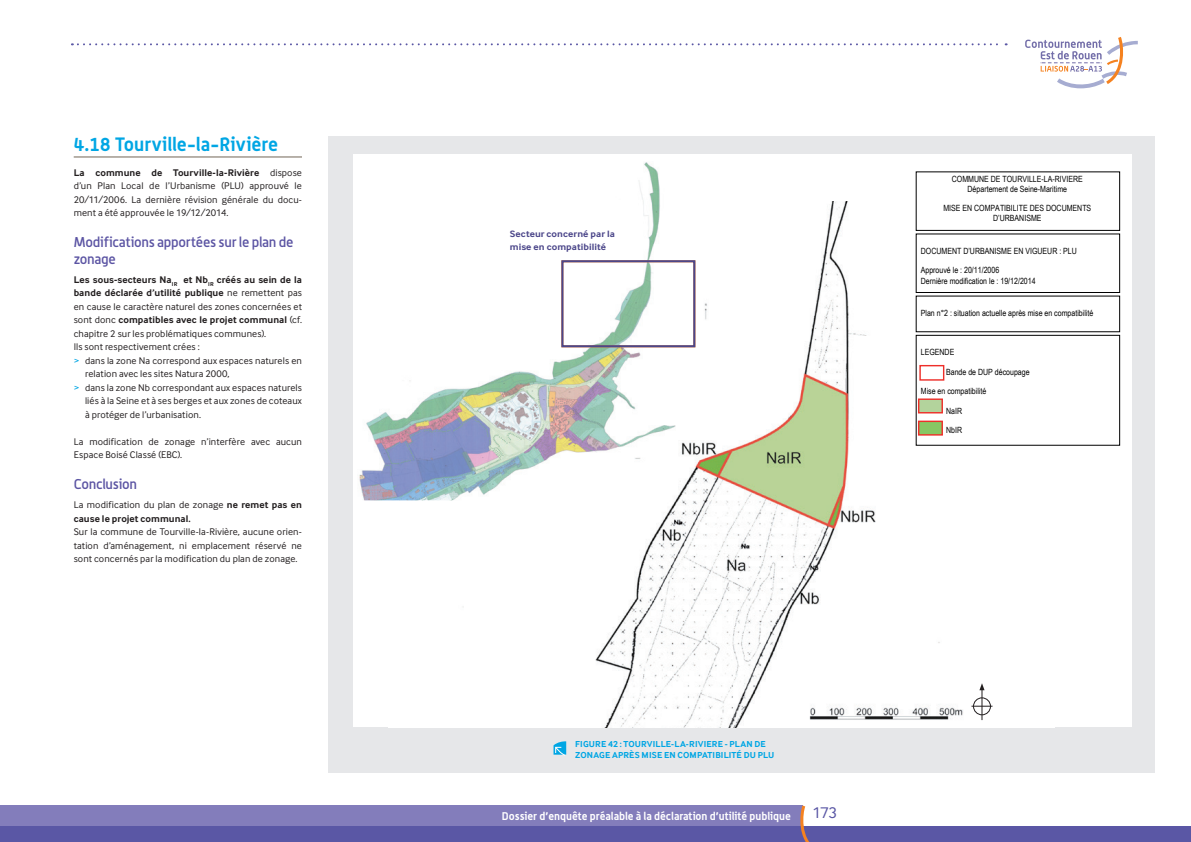
<style>
.page{position:relative;width:1191px;height:842px;background:#fff}
.page>*{position:absolute;margin:0;border:0;box-sizing:border-box;transform-origin:0 0}
.t1{font:700 19px "Alwyn OT";color:#00a6e4}
.t2{font:16.2px "Inter Face";color:#5a57a5}
.t3{font:500 14px/17px "Alwyn OT";letter-spacing:-.02em;color:#5b54a3}
.t4{font:700 11px "Alwyn OT";color:#fff}
.t5{font:10px/13.5px "Inter Face";letter-spacing:.01em;color:#231f20;text-align:justify}
.t6{font:700 10px/13.5px "Inter Face";letter-spacing:.005em;color:#231f20}
.t7{font:700 9.5px/12.8px "Inter Face";letter-spacing:.01em;color:#4c478a;scale:1.05 1}
.t8{font:700 9px/11px "Inter Face";letter-spacing:.015em;color:#00a6e4}
.t9{font:8.6px/10.7px "Arial Narrow";color:#000;text-align:center}
.s1{font-weight:700}
.s2{font-weight:400}
.s3{color:#00a6e4}
</style>
<div class="page">
<div style="left:0;top:805px;width:802px;height:25px;background:#837dbb"></div>
<div style="left:0;top:826px;width:1191px;height:16px;background:#5a57a5"></div>
<svg style="left:800px;top:805px;width:9px;height:37px"></svg>
<svg style="left:72px;top:43px;width:934px;height:2px"></svg>
<svg style="left:1025px;top:37px;width:112px;height:51px"></svg>
<hr style="left:74px;top:156px;width:228px;height:1px;background:#716557">
<div style="left:329px;top:136px;width:826px;height:636px;background:#e6e7e9"></div>
<svg style="left:553px;top:741px;width:14px;height:15px"></svg>
<div style="left:353px;top:154px;width:778px;height:573px;background:#fff"></div>
<img style="left:388px;top:201px;width:666px;height:526px">
<img style="left:359px;top:162px;width:360px;height:338px">
<div style="left:915px;top:171px;width:204px;height:59px;background:#fff"></div>
<div style="left:915px;top:171px;width:205px;height:60px;border:1px solid #000"></div>
<div style="left:915px;top:234px;width:204px;height:58px;background:#fff"></div>
<div style="left:915px;top:234px;width:205px;height:59px;border:1px solid #000"></div>
<div style="left:915px;top:296px;width:204px;height:35px;background:#fff"></div>
<div style="left:915px;top:335px;width:204px;height:110px;background:#fff"></div>
<div style="left:915px;top:335px;width:205px;height:111px;border:1px solid #000"></div>
<div style="left:919px;top:365px;width:25px;height:16px;border:1px solid #ee2f2a"></div>
<div style="left:918px;top:399px;width:24px;height:14px;background:#b3d39c"></div>
<div style="left:918px;top:398px;width:25px;height:15px;border:1px solid #ee2f2a"></div>
<div style="left:918px;top:421px;width:24px;height:14px;background:#87c764"></div>
<div style="left:918px;top:421px;width:25px;height:15px;border:1px solid #ee2f2a"></div>
<div style="left:561px;top:260px;width:134px;height:87px;border:2px solid #4c478a"></div>
<div style="left:973px;top:698px;width:17px;height:17px;border:1px solid #231f20;border-radius:50%"></div>
<hr style="left:981px;top:689px;width:1px;height:31px;background:#231f20">
<svg style="left:979px;top:683px;width:5px;height:7px"></svg>
<svg style="left:971px;top:706px;width:21px;height:1px"></svg>
<h1 class="t1" style="left:74px;top:132px;width:206px">4.18 Tourville-la-Rivière</h1>
<p class="t5" style="left:74px;top:165px;width:230px"><span class="s1">La commune de Tourville-la-Rivière</span> dispose d’un Plan Local de l’Urbanisme (PLU) approuvé le 20/11/2006. La dernière révision générale du docu&shy;ment a été approuvée le 19/12/2014.</p>
<h3 class="t3" style="left:74px;top:233px;width:221px">Modifications apportées sur le plan de zonage</h3>
<p class="t6" style="left:74px;top:273px;width:230px">Les sous-secteurs Na<sub>IR</sub> et Nb<sub>IR</sub> créés au sein de la</p>
<p class="t6" style="left:74px;top:286px;width:230px">bande déclarée d’utilité publique <span class="s2">ne remettent pas</span></p>
<p class="t5" style="left:74px;top:300px;width:230px">en cause le caractère naturel des zones concernées et</p>
<p class="t6" style="left:74px;top:313px;width:230px"><span class="s2">sont donc</span> compatibles avec le projet communal <span class="s2">(cf.</span></p>
<p class="t5" style="left:74px;top:327px;width:194px">chapitre 2 sur les problématiques communes).</p>
<p class="t5" style="left:74px;top:340px;width:127px">Ils sont respectivement crées :</p>
<p class="t5" style="left:74px;top:354px;width:230px"><span class="s3">&gt;</span> dans la zone Na correspond aux espaces naturels en</p>
<p class="t5" style="left:85px;top:367px;width:146px">relation avec les sites N atura 2000,</p>
<p class="t5" style="left:74px;top:381px;width:230px"><span class="s3">&gt;</span> dans la zone N b correspondant aux espaces naturels</p>
<p class="t5" style="left:85px;top:394px;width:218px">liés à la Seine et à ses berges et aux zones de coteaux</p>
<p class="t5" style="left:85px;top:408px;width:117px">à protéger de l’urbanisation.</p>
<p class="t5" style="left:74px;top:435px;width:230px">La modification de zonage n’interfère avec aucun<br>Espace Boisé Classé (EBC).</p>
<h3 class="t3" style="left:74px;top:475px;width:65px">Conclusion</h3>
<p class="t6" style="left:74px;top:498px;width:230px"><span class="s2">La modification du plan de zonage</span> ne remet pas en cause le projet communal.</p>
<p class="t5" style="left:74px;top:525px;width:230px">Sur la commune de Tourville-la-Rivière, aucune orien&shy;tation d’aménagement, ni emplacement réservé ne sont concernés par la modification du plan de zonage.</p>
<p class="t7" style="left:510px;top:228px;width:102px">Secteur concerné par la mise en compatibilité</p>
<p class="t9" style="left:951px;top:173px;width:133px;line-height:10px">COMMUNE DE TOURVILLE-LA-RIVIERE<br>Département de Seine-Maritime</p>
<p class="t9" style="left:943px;top:202px;width:149px">MISE EN COMPATIBILITE DES DOCUMENTS<br>D’URBANISME</p>
<p class="t9" style="left:920px;top:245px;width:158px">DOCUMENT D’URBANISME EN VIGUEUR : PLU</p>
<p class="t9" style="left:920px;top:264px;width:116px;text-align:left">Approuvé le : 20/11/2006<br>Dernière modification le : 19/12/2014</p>
<p class="t9" style="left:920px;top:308px;width:174px">Plan n°2 : situation actuelle après mise en compatibilité</p>
<p class="t9" style="left:920px;top:346px;width:35px">LEGENDE</p>
<p class="t9" style="left:946px;top:366px;width:85px">Bande de DUP découpage</p>
<p class="t9" style="left:920px;top:385px;width:67px">Mise en compatibilité</p>
<p class="t9" style="left:946px;top:405px;width:17px">NaIR</p>
<p class="t9" style="left:946px;top:425px;width:17px">NbIR</p>
<p class="t8" style="left:575px;top:739px;width:199px">FIGURE 42 : TOURVILLE-LA-RIVIERE - PLAN DE<br>ZONAGE APRÈS MISE EN COMPATIBILITÉ DU PLU</p>
<p class="t4" style="left:502px;top:809px;width:290px">Dossier d’enquête préalable à la déclaration d’utilité publique</p>
<h2 class="t2" style="left:812px;top:803px;width:26px">173</h2>
</div>
